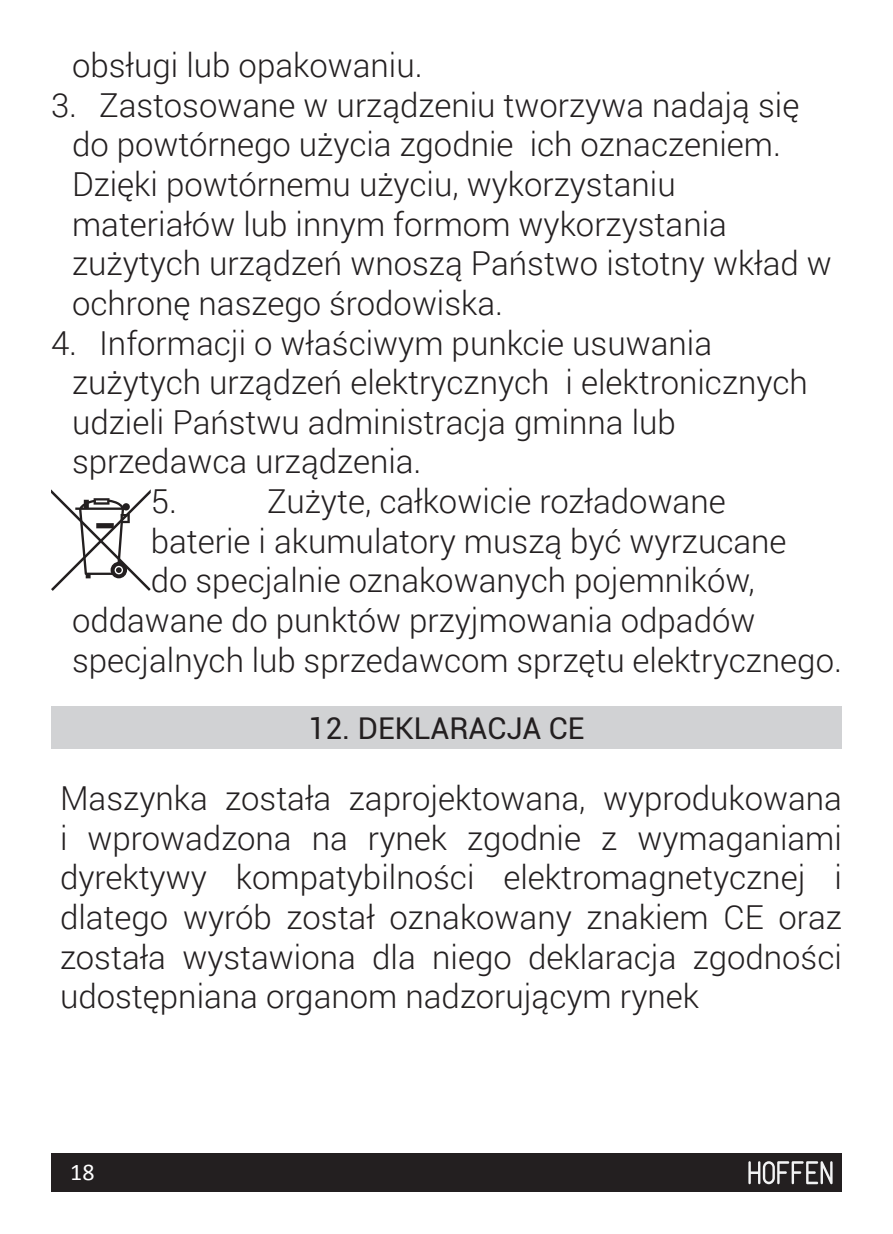
<style>
.page{position:relative;width:893px;height:1234px;background:#fff}
.page>*{position:absolute;margin:0;border:0;box-sizing:border-box;transform-origin:0 0}
.normalny{font:300 33px/39.6px "Roboto";color:#231f20}
.TYTULY_ROZDZIALOW{font:30px "Roboto";color:#231f20}
.t1{font:24px "Calibri";color:#fff}
</style>
<div class="page">
<div style="left:51px;top:1152px;width:791px;height:39px;background:#231f20"></div>
<svg style="left:748px;top:1161px;width:85px;height:22px"></svg>
<div style="left:51px;top:706px;width:791px;height:42px;background:#d1d2d4"></div>
<svg style="left:51px;top:489px;width:100px;height:101px"></svg>
<div style="left:96px;top:523px;width:18px;height:5px;background:#231f20"></div>
<p class="normalny" style="left:72px;top:44px;width:352px">obsługi lub opakowaniu.</p>
<p class="normalny" style="left:72px;top:84px;width:761px;text-indent:-21px">3. Zastosowane w urządzeniu tworzywa nadają się do powtórnego użycia zgodnie ich oznaczeniem.<br>Dzięki powtórnemu użyciu, wykorzystaniu materiałów lub innym formom wykorzystania zużytych urządzeń wnoszą Państwo istotny wkład w ochronę naszego środowiska.</p>
<p class="normalny" style="left:72px;top:322px;width:737px;text-indent:-21px">4. Informacji o właściwym punkcie usuwania zużytych urządzeń elektrycznych i elektronicznych udzieli Państwu administracja gminna lub sprzedawca urządzenia.</p>
<p class="normalny" style="left:151px;top:480px;width:28px">5.</p>
<p class="normalny" style="left:267px;top:480px;width:460px">Zużyte, całkowicie rozładowane</p>
<p class="normalny" style="left:151px;top:520px;width:637px">baterie i akumulatory muszą być wyrzucane</p>
<p class="normalny" style="left:151px;top:559px;width:605px">do specjalnie oznakowanych pojemników,</p>
<p class="normalny" style="left:72px;top:599px;width:685px">oddawane do punktów przyjmowania odpadów</p>
<p class="normalny" style="left:72px;top:638px;width:771px">specjalnych lub sprzedawcom sprzętu elektrycznego.</p>
<p class="TYTULY_ROZDZIALOW" style="left:308px;top:707px;width:277px">12. DEKLARACJA CE</p>
<p class="normalny" style="left:60px;top:777px;width:783px;text-align:justify">Maszynka została zaprojektowana, wyprodukowana i wprowadzona na rynek zgodnie z wymaganiami dyrektywy kompatybilności elektromagnetycznej i dlatego wyrób został oznakowany znakiem CE oraz została wystawiona dla niego deklaracja zgodności udostępniana organom nadzorującym rynek</p>
<p class="t1" style="left:70px;top:1156px;width:26px">18</p>
</div>
